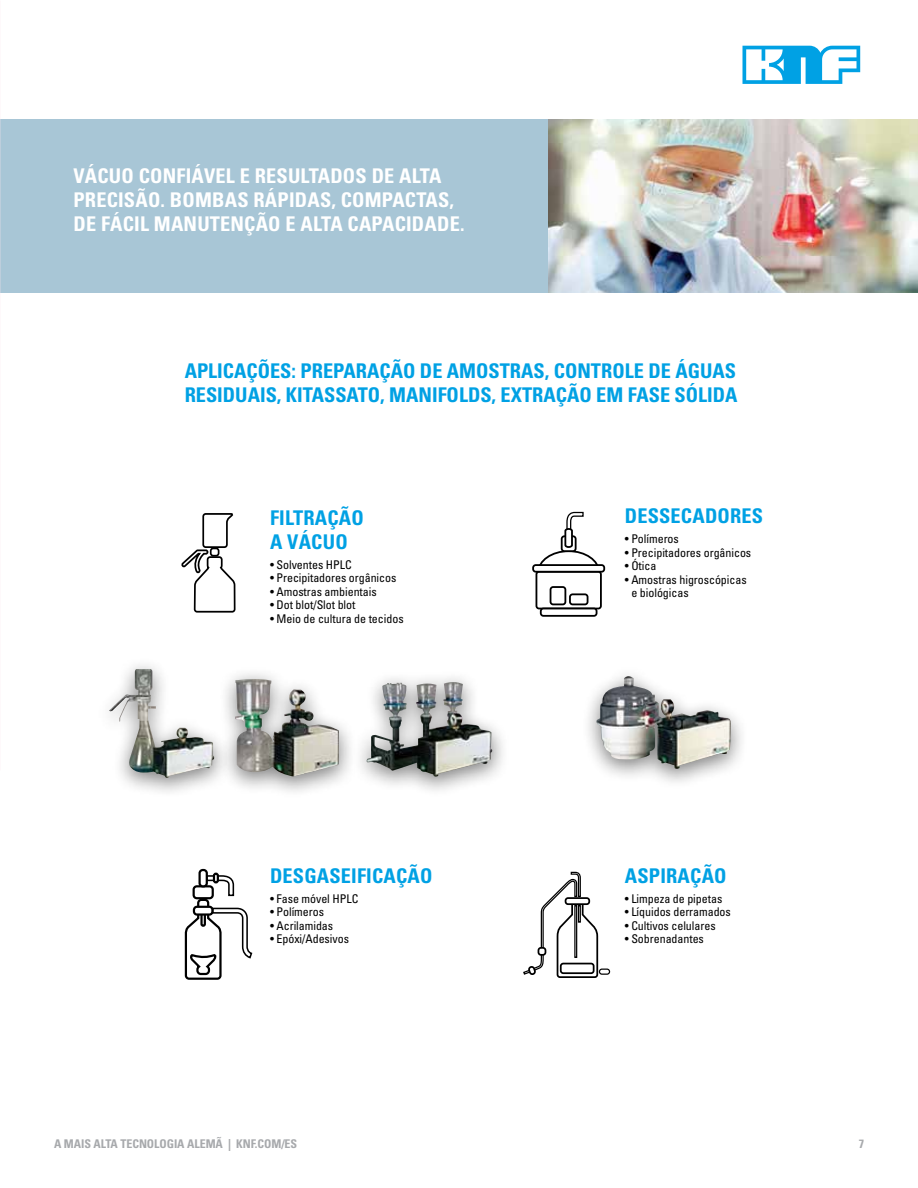
<style>
.page{position:relative;width:918px;height:1188px;background:#fff}
.page>*{position:absolute;margin:0;border:0;box-sizing:border-box;transform-origin:0 0}
.t1{font:700 condensed 20.25px/24px "Univers";color:#00a1e4}
.t2{font:700 condensed 20.25px/24px "Univers";letter-spacing:.01em;color:#fff}
.t3{font:condensed 12px/13.5px "Univers";letter-spacing:-.005em;color:#000}
.t4{font:700 condensed 12px "Univers";letter-spacing:-.005em;color:#a7a9ac}
</style>
<div class="page">
<svg style="left:743px;top:46px;width:117px;height:38px"></svg>
<div style="left:0;top:119px;width:549px;height:174px;background:#a8c6d6"></div>
<img style="left:549px;top:119px;width:369px;height:174px">
<div style="left:350px;top:670px;width:159px;height:129px;background:#000;opacity:.5"></div>
<img style="left:367px;top:682px;width:127px;height:95px">
<div style="left:94px;top:657px;width:137px;height:143px;background:#000;opacity:.5"></div>
<img style="left:109px;top:669px;width:105px;height:109px">
<div style="left:580px;top:665px;width:169px;height:126px;background:#000;opacity:.5"></div>
<img style="left:596px;top:676px;width:135px;height:94px">
<div style="left:218px;top:666px;width:139px;height:133px;background:#000;opacity:.5"></div>
<img style="left:235px;top:679px;width:104px;height:98px">
<hr style="left:0;top:119px;width:1px;height:174px;background:#fff">
<div style="left:198px;top:869px;width:10px;height:18px;border:2px solid #000;border-radius:3px"></div>
<svg style="left:184px;top:874px;width:69px;height:106px"></svg>
<div style="left:213px;top:873px;width:6px;height:10px;border:2px solid #000;border-radius:2px"></div>
<svg style="left:181px;top:513px;width:55px;height:100px"></svg>
<div style="left:536px;top:571px;width:66px;height:38px;border:2px solid #000;border-radius:3px"></div>
<div style="left:540px;top:608px;width:57px;height:9px;border:2px solid #000;border-radius:3px"></div>
<div style="left:532px;top:564px;width:73px;height:9px;border:2px solid #000;border-radius:3px"></div>
<div style="left:550px;top:586px;width:16px;height:19px;border:2px solid #000;border-radius:3px"></div>
<div style="left:569px;top:593px;width:19px;height:12px;border:2px solid #000;border-radius:3px"></div>
<div style="left:561px;top:535px;width:16px;height:17px;border:2px solid #000;border-radius:3px"></div>
<svg style="left:564px;top:511px;width:20px;height:38px"></svg>
<svg style="left:523px;top:871px;width:76px;height:107px"></svg>
<div style="left:599px;top:969px;width:11px;height:6px;border:1px solid #000;border-radius:3px"></div>
<div style="left:538px;top:948px;width:7px;height:7px;background:#fff;border-radius:3px"></div>
<div style="left:538px;top:947px;width:8px;height:9px;border:2px solid #000;border-radius:3px"></div>
<h1 class="t2" style="left:73px;top:164px;width:393px">VÁCUO CONFIÁVEL E RESULTADOS DE ALTA<br>PRECISÃO. BOMBAS RÁPIDAS, COMPACTAS,<br>DE FÁCIL MANUTENÇÃO E ALTA CAPACIDADE.</h1>
<h1 class="t1" style="left:185px;top:358px;width:554px">APLICAÇÕES: PREPARAÇÃO DE AMOSTRAS, CONTROLE DE ÁGUAS<br>RESIDUAIS, KITASSATO, MANIFOLDS, EXTRAÇÃO EM FASE SÓLIDA</h1>
<h1 class="t1" style="left:270px;top:505px;width:95px">FILTRAÇÃO<br>A VÁCUO</h1>
<p class="t3" style="left:270px;top:558px;width:83px">• Solventes HPLC</p>
<p class="t3" style="left:270px;top:571px;width:128px">• Precipitadores orgânicos</p>
<p class="t3" style="left:270px;top:585px;width:108px">• Amostras ambientais</p>
<p class="t3" style="left:270px;top:598px;width:87px">• Dot blot/Slot blot</p>
<p class="t3" style="left:270px;top:612px;width:135px">• Meio de cultura de tecidos</p>
<h1 class="t1" style="left:270px;top:863px;width:164px">DESGASEIFICAÇÃO</h1>
<p class="t3" style="left:270px;top:892px;width:90px">• Fase móvel HPLC</p>
<p class="t3" style="left:270px;top:905px;width:56px">• Polímeros</p>
<p class="t3" style="left:270px;top:919px;width:65px">• Acrilamidas</p>
<p class="t3" style="left:270px;top:932px;width:81px">• Epóxi/Adesivos</p>
<h1 class="t1" style="left:625px;top:504px;width:140px">DESSECADORES</h1>
<p class="t3" style="left:625px;top:532px;width:56px">• Polímeros</p>
<p class="t3" style="left:625px;top:546px;width:128px">• Precipitadores orgânicos</p>
<p class="t3" style="left:625px;top:559px;width:33px">• Ótica</p>
<p class="t3" style="left:631px;top:573px;width:117px;text-indent:-7px">• Amostras higroscópicas e biológicas</p>
<h1 class="t1" style="left:625px;top:863px;width:103px">ASPIRAÇÃO</h1>
<p class="t3" style="left:625px;top:892px;width:99px">• Limpeza de pipetas</p>
<p class="t3" style="left:625px;top:905px;width:108px">• Líquidos derramados</p>
<p class="t3" style="left:625px;top:919px;width:92px">• Cultivos celulares</p>
<p class="t3" style="left:625px;top:932px;width:81px">• Sobrenadantes</p>
<p class="t4" style="left:54px;top:1137px;width:245px">A MAIS ALTA TECNOLOGIA ALEMÃ | KNF.COM/ES</p>
<p class="t4" style="left:859px;top:1137px;width:7px">7</p>
</div>
